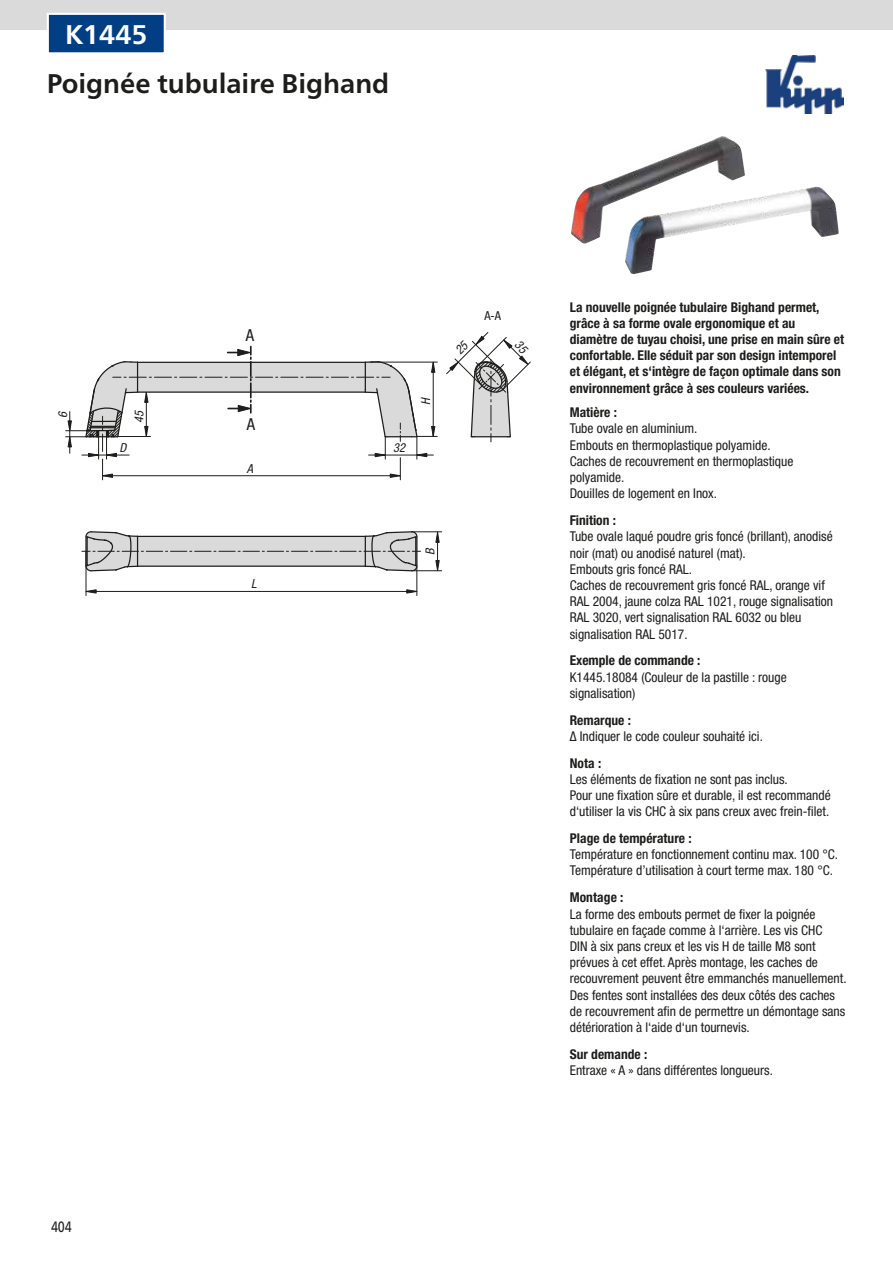
<style>
.page{position:relative;width:893px;height:1263px;background:#fff}
.page>*{position:absolute;margin:0;border:0;box-sizing:border-box;transform-origin:0 0}
.t1{font:700 27px "Frutiger Neue LTW1 G";color:#1d1d1b}
.t2{font:700 27px "Frutiger Neue LTW1 G";color:#fff}
.t3{font:condensed 16.5px "Helvetica Neue LTW1 G";color:#1d1d1b}
.t4{font:15px "Frutiger Neue LTW1 G";color:#1d1d1b;scale:.81 1}
.t5{font:condensed 13.5px/16.2px "Helvetica Neue LTW1 G";color:#1d1d1b}
.t6{font:700 condensed 13.5px/16.2px "Helvetica Neue LTW1 G";color:#1d1d1b}
.t7{font:italic condensed 12.45px "Helvetica Neue LTW1 G";color:#1d1d1b}
.t8{font:condensed 12.45px "Helvetica Neue LTW1 G";color:#1d1d1b}
</style>
<div class="page">
<div style="left:0;top:0;width:893px;height:30px;background:#dadada"></div>
<img style="left:765px;top:55px;width:79px;height:58px">
<img style="left:571px;top:136px;width:268px;height:138px">
<svg style="left:435px;top:532px;width:5px;height:11px"></svg>
<svg style="left:435px;top:560px;width:5px;height:12px"></svg>
<svg style="left:82px;top:531px;width:339px;height:41px"></svg>
<svg style="left:406px;top:589px;width:12px;height:5px"></svg>
<svg style="left:85px;top:589px;width:12px;height:5px"></svg>
<hr style="left:412px;top:531px;width:30px;height:1px;background:#1d1d1b">
<hr style="left:412px;top:570px;width:30px;height:1px;background:#1d1d1b">
<hr style="left:437px;top:532px;width:1px;height:39px;background:#1d1d1b">
<hr style="left:86px;top:551px;width:1px;height:45px;background:#1d1d1b">
<hr style="left:416px;top:566px;width:1px;height:30px;background:#1d1d1b">
<hr style="left:86px;top:591px;width:331px;height:1px;background:#1d1d1b">
<svg style="left:66px;top:346px;width:371px;height:134px"></svg>
<hr style="left:69px;top:411px;width:1px;height:42px;background:#1d1d1b">
<div style="left:48px;top:14px;width:117px;height:39px;background:#023e84"></div>
<div style="left:47px;top:13px;width:119px;height:41px;border:2px solid #fff"></div>
<svg style="left:446px;top:332px;width:85px;height:110px"></svg>
<h1 class="t2" style="left:65px;top:18px;width:84px">K1445</h1>
<h1 class="t1" style="left:47px;top:67px;width:344px">Poignée tubulaire Bighand</h1>
<p class="t7" style="left:56px;top:418px;width:8px;rotate:-90deg">6</p>
<p class="t7" style="left:132px;top:422px;width:14px;rotate:-90deg">45</p>
<p class="t7" style="left:119px;top:441px;width:8px">D</p>
<p class="t3" style="left:246px;top:326px;width:10px">A</p>
<p class="t3" style="left:247px;top:414px;width:10px">A</p>
<p class="t7" style="left:247px;top:461px;width:8px">A</p>
<p class="t7" style="left:251px;top:577px;width:7px">L</p>
<p class="t4" style="left:51px;top:1215px;width:27px">404</p>
<p class="t7" style="left:419px;top:405px;width:9px;rotate:-90deg">H</p>
<p class="t7" style="left:393px;top:441px;width:13px">32</p>
<p class="t7" style="left:423px;top:555px;width:9px;rotate:-90deg">B</p>
<p class="t8" style="left:484px;top:309px;width:18px">A-A</p>
<p class="t6" style="left:570px;top:299px;width:276px">La nouvelle poignée tubulaire Bighand permet, grâce à sa forme ovale ergonomique et au diamètre de tuyau choisi, une prise en main sûre et confortable. Elle séduit par son design intemporel et élégant, et s‘intègre de façon optimale dans son environnement grâce à ses couleurs variées.</p>
<p class="t6" style="left:570px;top:404px;width:49px">Matière :</p>
<p class="t5" style="left:570px;top:421px;width:225px">Tube ovale en aluminium.<br>Embouts en thermoplastique polyamide.<br>Caches de recouvrement en thermoplastique polyamide.<br>Douilles de logement en Inox.</p>
<p class="t6" style="left:570px;top:512px;width:48px">Finition :</p>
<p class="t5" style="left:570px;top:528px;width:265px">Tube ovale laqué poudre gris foncé (brillant), anodisé noir (mat) ou anodisé naturel (mat).<br>Embouts gris foncé RAL.<br>Caches de recouvrement gris foncé RAL, orange vif RAL 2004, jaune colza RAL 1021, rouge signalisation RAL 3020, vert signalisation RAL 6032 ou bleu signalisation RAL 5017.</p>
<p class="t6" style="left:570px;top:652px;width:132px">Exemple de commande :</p>
<p class="t5" style="left:570px;top:669px;width:218px">K1445.18084 (Couleur de la pastille : rouge signalisation)</p>
<p class="t6" style="left:570px;top:712px;width:63px">Remarque :</p>
<p class="t5" style="left:570px;top:728px;width:195px">Δ Indiquer le code couleur souhaité ici.</p>
<p class="t6" style="left:570px;top:755px;width:33px">Nota :</p>
<p class="t5" style="left:570px;top:771px;width:262px">Les éléments de fixation ne sont pas inclus.<br>Pour une fixation sûre et durable, il est recommandé d‘utiliser la vis CHC à six pans creux avec frein-filet.</p>
<p class="t6" style="left:570px;top:830px;width:123px">Plage de température :</p>
<p class="t5" style="left:570px;top:846px;width:270px">Température en fonctionnement continu max. 100 °C.<br>Température d’utilisation à court terme max. 180 °C.</p>
<p class="t6" style="left:570px;top:889px;width:55px">Montage :</p>
<p class="t5" style="left:570px;top:906px;width:278px">La forme des embouts permet de fixer la poignée tubulaire en façade comme à l‘arrière. Les vis CHC<br>DIN à six pans creux et les vis H de taille M8 sont prévues à cet effet. Après montage, les caches de recouvrement peuvent être emmanchés manuellement.<br>Des fentes sont installées des deux côtés des caches de recouvrement afin de permettre un démontage sans détérioration à l‘aide d‘un tournevis.</p>
<p class="t6" style="left:570px;top:1046px;width:79px">Sur demande :</p>
<p class="t5" style="left:570px;top:1062px;width:205px">Entraxe « A » dans différentes longueurs.</p>
</div>
